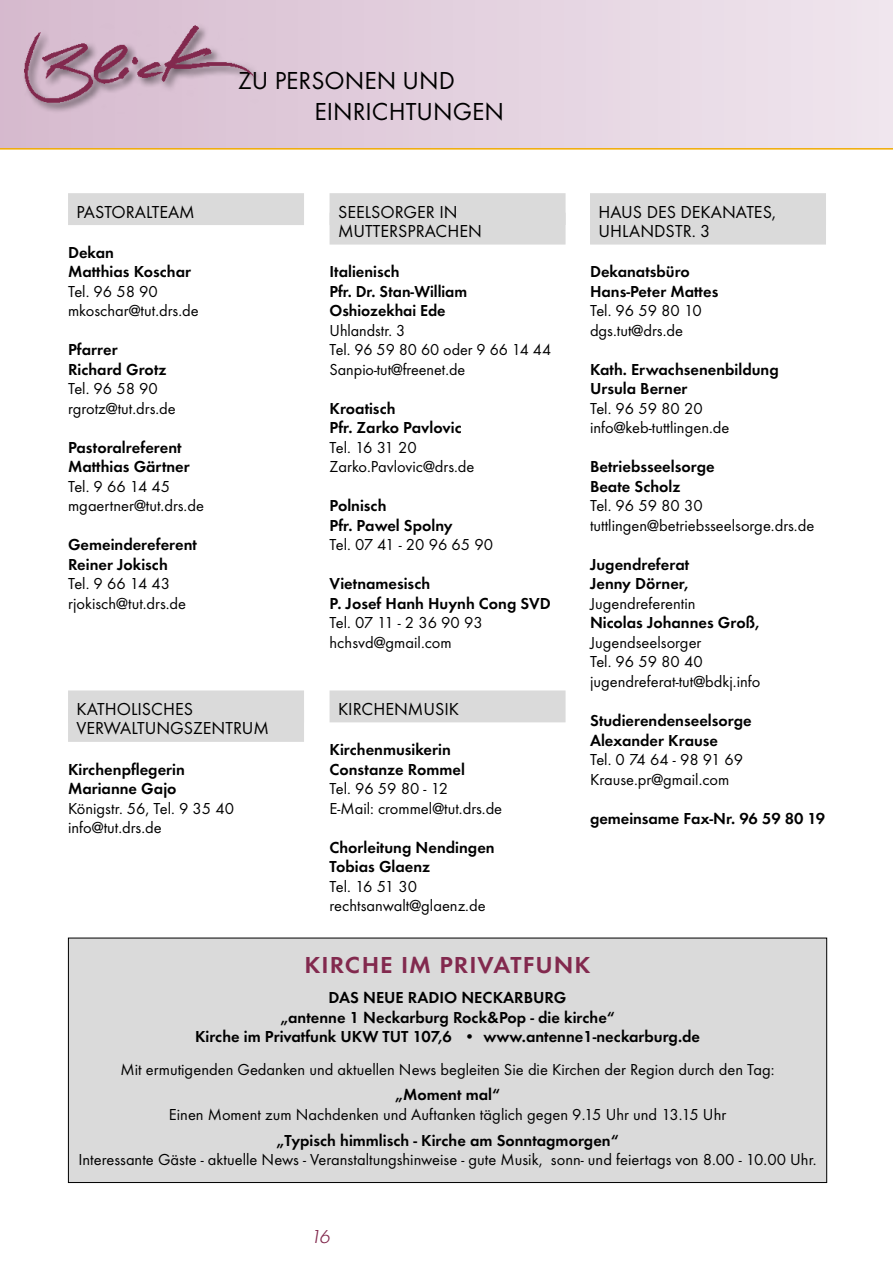
<style>
.page{position:relative;width:893px;height:1263px;background:#fff}
.page>*{position:absolute;margin:0;border:0;box-sizing:border-box;transform-origin:0 0}
.t1{font:25.5px/30.6px "Function";color:#000}
.t2{font:700 24px "Function";letter-spacing:.04em;color:#82294e;scale:1.05 1}
.t3{font:18px/19.5px "Function";color:#000}
.t4{font:italic 300 18px "Limerick";color:#82294e}
.t5{font:16.5px/19.5px "Function";color:#000}
.t6{font:700 16.5px/19.5px "Function";color:#000}
</style>
<div class="page">
<div style="left:0;top:0;width:893px;height:149px;background:linear-gradient(to right,#d6bace,#f0e6ee)"></div>
<div style="left:22px;top:24px;width:242px;height:90px;background:#dcc4d5"></div>
<img style="left:18px;top:5px;width:240px;height:105px">
<hr style="left:0;top:148px;width:893px;height:2px;background:#f1ab00">
<div style="left:68px;top:193px;width:236px;height:32px;background:#dadada"></div>
<div style="left:68px;top:690px;width:236px;height:32px;background:#dadada"></div>
<div style="left:68px;top:710px;width:236px;height:32px;background:#dadada"></div>
<div style="left:330px;top:193px;width:236px;height:32px;background:#dadada"></div>
<div style="left:330px;top:213px;width:236px;height:32px;background:#dadada"></div>
<div style="left:330px;top:690px;width:236px;height:32px;background:#dadada"></div>
<div style="left:590px;top:193px;width:236px;height:32px;background:#dadada"></div>
<div style="left:590px;top:213px;width:236px;height:32px;background:#dadada"></div>
<div style="left:68px;top:938px;width:759px;height:244px;background:#dadada"></div>
<div style="left:68px;top:938px;width:759px;height:245px;border:1px solid #000"></div>
<p class="t3" style="left:77px;top:202px;width:120px">PASTORALTEAM</p>
<p class="t6" style="left:68px;top:243px;width:124px">Dekan<br>Matthias Koschar</p>
<p class="t5" style="left:68px;top:282px;width:132px">Tel. 96 58 90 mkoschar@tut.drs.de</p>
<p class="t6" style="left:68px;top:340px;width:100px">Pfarrer<br>Richard Grotz</p>
<p class="t5" style="left:68px;top:379px;width:109px">Tel. 96 58 90 rgrotz@tut.drs.de</p>
<p class="t6" style="left:68px;top:438px;width:123px">Pastoralreferent<br>Matthias Gärtner</p>
<p class="t5" style="left:68px;top:477px;width:137px">Tel. 9 66 14 45 mgaertner@tut.drs.de</p>
<p class="t6" style="left:68px;top:535px;width:131px">Gemeindereferent<br>Reiner Jokisch</p>
<p class="t5" style="left:68px;top:574px;width:120px">Tel. 9 66 14 43 rjokisch@tut.drs.de</p>
<h1 class="t1" style="left:315px;top:66px;width:191px;text-indent:-77px">ZU PERSONEN UND<br>EINRICHTUNGEN</h1>
<p class="t3" style="left:338px;top:202px;width:145px">SEELSORGER IN<br>MUTTERSPRACHEN</p>
<p class="t6" style="left:330px;top:262px;width:139px">Italienisch<br>Pfr. Dr. Stan-William<br>Oshiozekhai Ede</p>
<p class="t5" style="left:330px;top:321px;width:223px">Uhlandstr. 3<br>Tel. 96 59 80 60 oder 9 66 14 44<br>Sanpio-tut@freenet.de</p>
<p class="t6" style="left:330px;top:399px;width:133px">Kroatisch<br>Pfr. Zarko Pavlovic</p>
<p class="t5" style="left:330px;top:438px;width:146px">Tel. 16 31 20<br>Zarko.Pavlovic@drs.de</p>
<p class="t6" style="left:330px;top:496px;width:125px">Polnisch<br>Pfr. Pawel Spolny</p>
<p class="t5" style="left:330px;top:535px;width:165px">Tel. 07 41 - 20 96 65 90</p>
<p class="t6" style="left:330px;top:574px;width:223px">Vietnamesisch<br>P. Josef Hanh Huynh Cong SVD</p>
<p class="t5" style="left:330px;top:613px;width:155px">Tel. 07 11 - 2 36 90 93 hchsvd@gmail.com</p>
<p class="t3" style="left:77px;top:699px;width:194px">KATHOLISCHES<br>VERWALTUNGSZENTRUM</p>
<p class="t6" style="left:68px;top:759px;width:118px">Kirchenpflegerin<br>Marianne Gajo</p>
<p class="t5" style="left:68px;top:798px;width:168px">Königstr. 56, Tel. 9 35 40 info@tut.drs.de</p>
<p class="t3" style="left:338px;top:699px;width:123px">KIRCHENMUSIK</p>
<p class="t6" style="left:330px;top:740px;width:137px">Kirchenmusikerin<br>Constanze Rommel</p>
<p class="t5" style="left:330px;top:779px;width:174px">Tel. 96 59 80 - 12<br>E-Mail: crommel@tut.drs.de</p>
<p class="t6" style="left:330px;top:837px;width:167px">Chorleitung Nendingen<br>Tobias Glaenz</p>
<p class="t5" style="left:330px;top:876px;width:158px">Tel. 16 51 30 rechtsanwalt@glaenz.de</p>
<p class="t3" style="left:598px;top:202px;width:179px">HAUS DES DEKANATES,<br>UHLANDSTR. 3</p>
<p class="t6" style="left:590px;top:262px;width:130px">Dekanatsbüro<br>Hans-Peter Mattes</p>
<p class="t5" style="left:590px;top:301px;width:113px">Tel. 96 59 80 10 dgs.tut@drs.de</p>
<p class="t6" style="left:590px;top:360px;width:190px">Kath. Erwachsenenbildung<br>Ursula Berner</p>
<p class="t5" style="left:590px;top:399px;width:141px">Tel. 96 59 80 20 info@keb-tuttlingen.de</p>
<p class="t6" style="left:590px;top:457px;width:126px">Betriebsseelsorge<br>Beate Scholz</p>
<p class="t5" style="left:590px;top:496px;width:226px">Tel. 96 59 80 30 tuttlingen@betriebsseelsorge.drs.de</p>
<p class="t6" style="left:590px;top:555px;width:101px">Jugendreferat<br>Jenny Dörner,</p>
<p class="t5" style="left:590px;top:594px;width:107px">Jugendreferentin</p>
<p class="t6" style="left:590px;top:613px;width:171px">Nicolas Johannes Groß,</p>
<p class="t5" style="left:590px;top:633px;width:172px">Jugendseelsorger<br>Tel. 96 59 80 40 jugendreferat-tut@bdkj.info</p>
<p class="t6" style="left:590px;top:711px;width:163px">Studierendenseelsorge<br>Alexander Krause</p>
<p class="t5" style="left:590px;top:750px;width:155px">Tel. 0 74 64 - 98 91 69<br>Krause.pr@gmail.com</p>
<p class="t6" style="left:590px;top:808px;width:237px">gemeinsame Fax-Nr. 96 59 80 19</p>
<h2 class="t2" style="left:305px;top:951px;width:274px">KIRCHE IM PRIVATFUNK</h2>
<p class="t6" style="left:195px;top:988px;width:506px;text-align:center">DAS NEUE RADIO NECKARBURG<br>„antenne 1 Neckarburg Rock&amp;Pop - die kirche“<br>Kirche im Privatfunk UKW TUT 107,6 • www.antenne1-neckarburg.de</p>
<p class="t5" style="left:121px;top:1059px;width:655px">Mit ermutigenden Gedanken und aktuellen News begleiten Sie die Kirchen der Region durch den Tag:</p>
<p class="t6" style="left:395px;top:1085px;width:107px">„Moment mal“</p>
<p class="t5" style="left:169px;top:1105px;width:559px">Einen Moment zum Nachdenken und Auftanken täglich gegen 9.15 Uhr und 13.15 Uhr</p>
<p class="t6" style="left:276px;top:1130px;width:344px">„Typisch himmlisch - Kirche am Sonntagmorgen“</p>
<p class="t5" style="left:78px;top:1150px;width:740px">Interessante Gäste - aktuelle News - Veranstaltungshinweise - gute Musik, sonn- und feiertags von 8.00 - 10.00 Uhr.</p>
<p class="t4" style="left:310px;top:1226px;width:21px">16</p>
</div>
